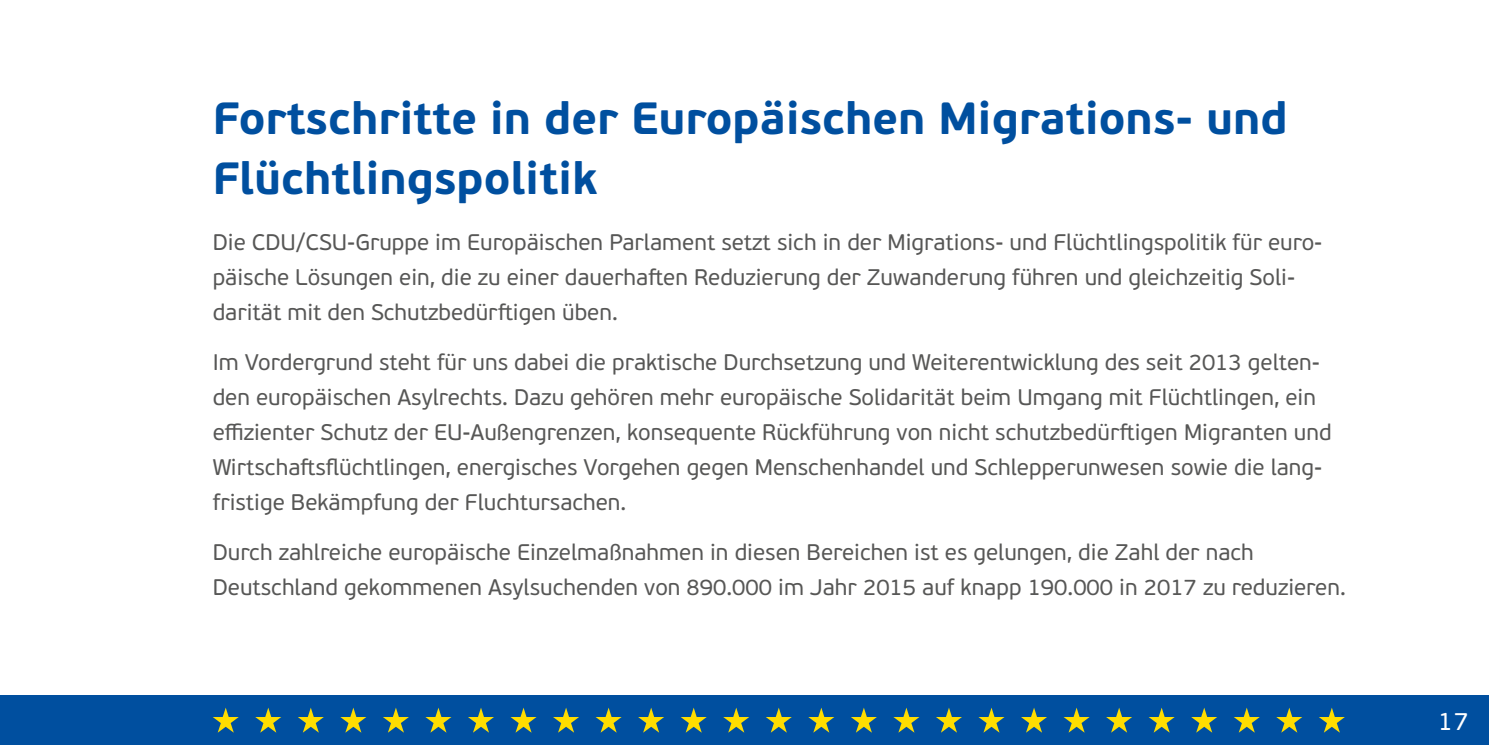
<style>
.page{position:relative;width:1489px;height:745px;background:#fff}
.page>*{position:absolute;margin:0;border:0;box-sizing:border-box;transform-origin:0 0}
.t1{font:700 45px/60px "PF Beau Sans Pro";color:#004f9f}
.t2{font:25px "PF Beau Sans Pro";color:#fff}
.t3{font:22.5px/35px "PF Beau Sans Pro";color:#575756}
</style>
<div class="page">
<div style="left:0;top:694px;width:1488px;height:50px;background:#004f9f"></div>
<svg style="left:213px;top:707px;width:26px;height:25px"></svg>
<svg style="left:255px;top:707px;width:26px;height:25px"></svg>
<svg style="left:298px;top:707px;width:26px;height:25px"></svg>
<svg style="left:340px;top:707px;width:26px;height:25px"></svg>
<svg style="left:383px;top:707px;width:26px;height:25px"></svg>
<svg style="left:425px;top:707px;width:26px;height:25px"></svg>
<svg style="left:468px;top:708px;width:26px;height:24px"></svg>
<svg style="left:510px;top:707px;width:26px;height:25px"></svg>
<svg style="left:553px;top:707px;width:26px;height:25px"></svg>
<svg style="left:595px;top:707px;width:26px;height:25px"></svg>
<svg style="left:638px;top:707px;width:26px;height:25px"></svg>
<svg style="left:681px;top:707px;width:25px;height:25px"></svg>
<svg style="left:723px;top:707px;width:26px;height:25px"></svg>
<svg style="left:766px;top:707px;width:25px;height:25px"></svg>
<svg style="left:808px;top:707px;width:26px;height:25px"></svg>
<svg style="left:851px;top:707px;width:25px;height:25px"></svg>
<svg style="left:893px;top:707px;width:26px;height:25px"></svg>
<svg style="left:936px;top:708px;width:25px;height:24px"></svg>
<svg style="left:978px;top:707px;width:26px;height:25px"></svg>
<svg style="left:1021px;top:708px;width:25px;height:24px"></svg>
<svg style="left:1063px;top:707px;width:26px;height:25px"></svg>
<svg style="left:1106px;top:707px;width:26px;height:25px"></svg>
<svg style="left:1148px;top:707px;width:26px;height:25px"></svg>
<svg style="left:1191px;top:707px;width:26px;height:25px"></svg>
<svg style="left:1234px;top:707px;width:25px;height:25px"></svg>
<svg style="left:1276px;top:707px;width:26px;height:25px"></svg>
<svg style="left:1319px;top:707px;width:25px;height:25px"></svg>
<h1 class="t1" style="left:213px;top:90px;width:1076px">Fortschritte in der Europäischen Migrations- und<br>Flüchtlingspolitik</h1>
<p class="t3" style="left:213px;top:225px;width:1111px">Die CDU/CSU-Gruppe im Europäischen Parlament setzt sich in der Migrations- und Flüchtlingspolitik für euro&shy;päische Lösungen ein, die zu einer dauerhaften Reduzierung der Zuwanderung führen und gleichzeitig Soli&shy;darität mit den Schutzbedürftigen üben.</p>
<p class="t3" style="left:213px;top:345px;width:1120px">Im Vordergrund steht für uns dabei die praktische Durchsetzung und Weiterentwicklung des seit 2013 gelten&shy;den europäischen Asylrechts. Dazu gehören mehr europäische Solidarität beim Umgang mit Flüchtlingen, ein effizienter Schutz der EU-Außengrenzen, konsequente Rückführung von nicht schutzbedürftigen Migranten und Wirtschaftsflüchtlingen, energisches Vorgehen gegen Menschenhandel und Schlepperunwesen sowie die lang&shy;fristige Bekämpfung der Fluchtursachen.</p>
<p class="t3" style="left:213px;top:535px;width:1134px">Durch zahlreiche europäische Einzelmaßnahmen in diesen Bereichen ist es gelungen, die Zahl der nach<br>Deutschland gekommenen Asylsuchenden von 890.000 im Jahr 2015 auf knapp 190.000 in 2017 zu reduzieren.</p>
<p class="t2" style="left:1437px;top:706px;width:32px">17</p>
</div>
